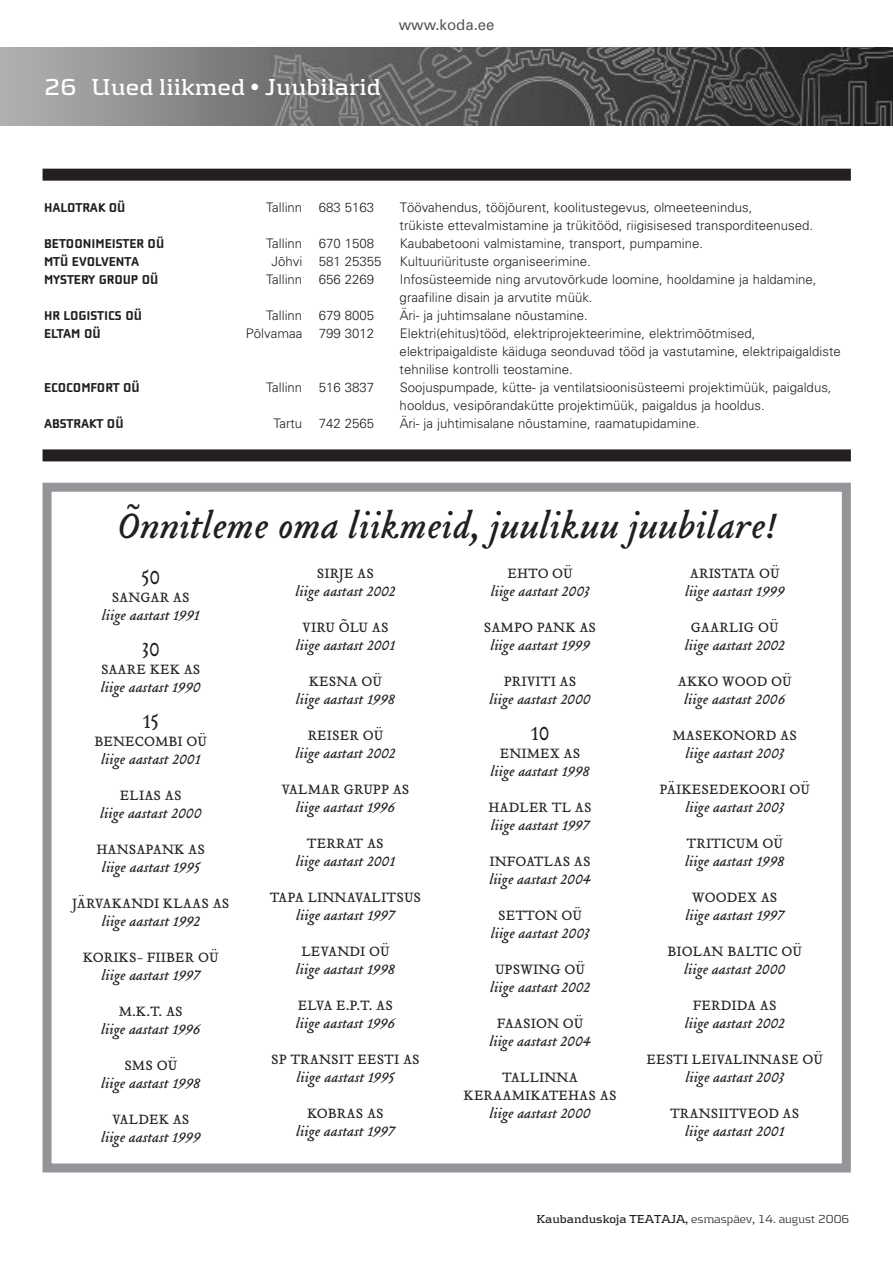
<style>
.page{position:relative;width:893px;height:1262px;background:#fff}
.page>*{position:absolute;margin:0;border:0;box-sizing:border-box;transform-origin:0 0}
.t1{font:italic 39px "Tribute";color:#231f20}
.t2{font:700 24px "Kontrapunkt";color:#fff}
.t3{font:21px "Tribute Roman";color:#231f20}
.t4{font:italic 15px "Tribute";color:#231f20}
.t5{font:15px/18px "Tribute Roman";color:#231f20;text-align:center}
.t6{font:15px "Univers";color:#57585a}
.t7{font:300 13.2px/18px "Univers";color:#231f20}
.t8{font:800 13.2px "Cholla Wide";color:#231f20}
.t9{font:300 12px "Kontrapunkt";color:#231f20}
.s1{font-weight:700}
</style>
<div class="page">
<img style="left:0;top:47px;width:892px;height:79px">
<div style="left:43px;top:483px;width:807px;height:689px;border:9px solid #939598"></div>
<div style="left:43px;top:169px;width:807px;height:12px;background:#231f20"></div>
<div style="left:43px;top:449px;width:807px;height:12px;background:#231f20"></div>
<p class="t6" style="left:399px;top:19px;width:97px">www.koda.ee</p>
<h2 class="t2" style="left:44px;top:79px;width:338px">26 Uued liikmed • Juubilarid</h2>
<p class="t8" style="left:44px;top:203px;width:83px">HALOTRAK OÜ</p>
<p class="t7" style="left:266px;top:199px;width:110px">Tallinn 683 5163</p>
<p class="t7" style="left:399px;top:199px;width:415px">Töövahendus, tööjõurent, koolitustegevus, olmeeteenindus,<br>trükiste ettevalmistamine ja trükitööd, riigisisesed transporditeenused.</p>
<p class="t8" style="left:44px;top:239px;width:122px">BETOONIMEISTER OÜ</p>
<p class="t7" style="left:266px;top:235px;width:110px">Tallinn 670 1508</p>
<p class="t7" style="left:399px;top:235px;width:305px">Kaubabetooni valmistamine, transport, pumpamine.</p>
<p class="t8" style="left:44px;top:257px;width:97px">MTÜ EVOLVENTA</p>
<p class="t7" style="left:271px;top:253px;width:111px">Jõhvi 581 25355</p>
<p class="t7" style="left:399px;top:253px;width:193px">Kultuuriürituste organiseerimine.</p>
<p class="t8" style="left:44px;top:275px;width:116px">MYSTERY GROUP OÜ</p>
<p class="t7" style="left:266px;top:271px;width:110px">Tallinn 656 2269</p>
<p class="t7" style="left:399px;top:271px;width:418px">Infosüsteemide ning arvutovõrkude loomine, hooldamine ja haldamine, graafiline disain ja arvutite müük.</p>
<p class="t8" style="left:44px;top:311px;width:99px">HR LOGISTICS OÜ</p>
<p class="t7" style="left:266px;top:307px;width:110px">Tallinn 679 8005</p>
<p class="t7" style="left:399px;top:307px;width:190px">Äri- ja juhtimsalane nõustamine.</p>
<p class="t8" style="left:44px;top:329px;width:58px">ELTAM OÜ</p>
<p class="t7" style="left:246px;top:325px;width:130px">Põlvamaa 799 3012</p>
<p class="t7" style="left:399px;top:325px;width:442px">Elektri(ehitus)tööd, elektriprojekteerimine, elektrimõõtmised, elektripaigaldiste käiduga seonduvad tööd ja vastutamine, elektripaigaldiste tehnilise kontrolli teostamine.</p>
<p class="t8" style="left:44px;top:383px;width:97px">ECOCOMFORT OÜ</p>
<p class="t7" style="left:266px;top:379px;width:110px">Tallinn 516 3837</p>
<p class="t7" style="left:399px;top:379px;width:433px">Soojuspumpade, kütte- ja ventilatsioonisüsteemi projektimüük, paigaldus, hooldus, vesipõrandakütte projektimüük, paigaldus ja hooldus.</p>
<p class="t8" style="left:44px;top:419px;width:81px">ABSTRAKT OÜ</p>
<p class="t7" style="left:273px;top:415px;width:102px">Tartu 742 2565</p>
<p class="t7" style="left:399px;top:415px;width:302px">Äri- ja juhtimisalane nõustamine, raamatupidamine.</p>
<h1 class="t1" style="left:117px;top:510px;width:661px">Õnnitleme oma liikmeid, juulikuu juubilare!</h1>
<h3 class="t3" style="left:141px;top:569px;width:20px">50</h3>
<p class="t5" style="left:112px;top:590px;width:80px">SANGAR AS</p>
<p class="t4" style="left:102px;top:609px;width:99px">liige aastast 1991</p>
<h3 class="t3" style="left:142px;top:641px;width:20px">30</h3>
<p class="t5" style="left:101px;top:662px;width:101px">SAARE KEK AS</p>
<p class="t4" style="left:101px;top:681px;width:101px">liige aastast 1990</p>
<h3 class="t3" style="left:143px;top:713px;width:18px">15</h3>
<p class="t5" style="left:94px;top:734px;width:114px">BENECOMBI OÜ</p>
<p class="t4" style="left:101px;top:753px;width:101px">liige aastast 2001</p>
<p class="t5" style="left:120px;top:788px;width:63px">ELIAS AS</p>
<p class="t4" style="left:100px;top:807px;width:103px">liige aastast 2000</p>
<p class="t5" style="left:97px;top:842px;width:110px">HANSAPANK AS</p>
<p class="t4" style="left:102px;top:861px;width:99px">liige aastast 1995</p>
<p class="t5" style="left:72px;top:896px;width:159px">JÄRVAKANDI KLAAS AS</p>
<p class="t4" style="left:102px;top:915px;width:100px">liige aastast 1992</p>
<p class="t5" style="left:83px;top:950px;width:137px">KORIKS- FIIBER OÜ</p>
<p class="t4" style="left:101px;top:969px;width:100px">liige aastast 1997</p>
<p class="t5" style="left:119px;top:1004px;width:66px">M.K.T. AS</p>
<p class="t4" style="left:101px;top:1023px;width:101px">liige aastast 1996</p>
<p class="t5" style="left:124px;top:1058px;width:54px">SMS OÜ</p>
<p class="t4" style="left:101px;top:1077px;width:101px">liige aastast 1998</p>
<p class="t5" style="left:112px;top:1112px;width:79px">VALDEK AS</p>
<p class="t4" style="left:101px;top:1131px;width:101px">liige aastast 1999</p>
<p class="t5" style="left:317px;top:566px;width:59px">SIRJE AS</p>
<p class="t4" style="left:295px;top:585px;width:101px">liige aastast 2002</p>
<p class="t5" style="left:302px;top:620px;width:88px">VIRU ÕLU AS</p>
<p class="t4" style="left:296px;top:639px;width:101px">liige aastast 2001</p>
<p class="t5" style="left:309px;top:674px;width:75px">KESNA OÜ</p>
<p class="t4" style="left:296px;top:693px;width:101px">liige aastast 1998</p>
<p class="t5" style="left:308px;top:728px;width:77px">REISER OÜ</p>
<p class="t4" style="left:295px;top:747px;width:101px">liige aastast 2002</p>
<p class="t5" style="left:281px;top:782px;width:130px">VALMAR GRUPP AS</p>
<p class="t4" style="left:296px;top:801px;width:101px">liige aastast 1996</p>
<p class="t5" style="left:307px;top:836px;width:78px">TERRAT AS</p>
<p class="t4" style="left:296px;top:855px;width:101px">liige aastast 2001</p>
<p class="t5" style="left:270px;top:890px;width:153px">TAPA LINNAVALITSUS</p>
<p class="t4" style="left:296px;top:909px;width:100px">liige aastast 1997</p>
<p class="t5" style="left:301px;top:944px;width:90px">LEVANDI OÜ</p>
<p class="t4" style="left:296px;top:963px;width:101px">liige aastast 1998</p>
<p class="t5" style="left:298px;top:998px;width:97px">ELVA E.P.T. AS</p>
<p class="t4" style="left:296px;top:1017px;width:101px">liige aastast 1996</p>
<p class="t5" style="left:271px;top:1052px;width:150px">SP TRANSIT EESTI AS</p>
<p class="t4" style="left:296px;top:1071px;width:99px">liige aastast 1995</p>
<p class="t5" style="left:307px;top:1106px;width:78px">KOBRAS AS</p>
<p class="t4" style="left:296px;top:1125px;width:100px">liige aastast 1997</p>
<p class="t5" style="left:507px;top:566px;width:67px">EHTO OÜ</p>
<p class="t4" style="left:490px;top:585px;width:100px">liige aastast 2003</p>
<p class="t5" style="left:484px;top:620px;width:114px">SAMPO PANK AS</p>
<p class="t4" style="left:490px;top:639px;width:101px">liige aastast 1999</p>
<p class="t5" style="left:504px;top:674px;width:74px">PRIVITI AS</p>
<p class="t4" style="left:489px;top:693px;width:103px">liige aastast 2000</p>
<h3 class="t3" style="left:530px;top:725px;width:20px">10</h3>
<p class="t5" style="left:500px;top:746px;width:82px">ENIMEX AS</p>
<p class="t4" style="left:490px;top:765px;width:101px">liige aastast 1998</p>
<p class="t5" style="left:488px;top:800px;width:105px">HADLER TL AS</p>
<p class="t4" style="left:491px;top:819px;width:100px">liige aastast 1997</p>
<p class="t5" style="left:489px;top:854px;width:103px">INFOATLAS AS</p>
<p class="t4" style="left:489px;top:873px;width:103px">liige aastast 2004</p>
<p class="t5" style="left:498px;top:908px;width:85px">SETTON OÜ</p>
<p class="t4" style="left:490px;top:927px;width:100px">liige aastast 2003</p>
<p class="t5" style="left:495px;top:962px;width:92px">UPSWING OÜ</p>
<p class="t4" style="left:490px;top:981px;width:101px">liige aastast 2002</p>
<p class="t5" style="left:497px;top:1016px;width:88px">FAASION OÜ</p>
<p class="t4" style="left:489px;top:1035px;width:103px">liige aastast 2004</p>
<p class="t5" style="left:463px;top:1070px;width:154px">TALLINNA<br>KERAAMIKATEHAS AS</p>
<p class="t4" style="left:489px;top:1107px;width:103px">liige aastast 2000</p>
<p class="t5" style="left:689px;top:566px;width:91px">ARISTATA OÜ</p>
<p class="t4" style="left:685px;top:585px;width:101px">liige aastast 1999</p>
<p class="t5" style="left:691px;top:620px;width:89px">GAARLIG OÜ</p>
<p class="t4" style="left:684px;top:639px;width:101px">liige aastast 2002</p>
<p class="t5" style="left:678px;top:674px;width:115px">AKKO WOOD OÜ</p>
<p class="t4" style="left:684px;top:693px;width:103px">liige aastast 2006</p>
<p class="t5" style="left:672px;top:728px;width:126px">MASEKONORD AS</p>
<p class="t4" style="left:685px;top:747px;width:100px">liige aastast 2003</p>
<p class="t5" style="left:659px;top:782px;width:152px">PÄIKESEDEKOORI OÜ</p>
<p class="t4" style="left:685px;top:801px;width:100px">liige aastast 2003</p>
<p class="t5" style="left:686px;top:836px;width:98px">TRITICUM OÜ</p>
<p class="t4" style="left:685px;top:855px;width:101px">liige aastast 1998</p>
<p class="t5" style="left:692px;top:890px;width:87px">WOODEX AS</p>
<p class="t4" style="left:685px;top:909px;width:100px">liige aastast 1997</p>
<p class="t5" style="left:667px;top:944px;width:136px">BIOLAN BALTIC OÜ</p>
<p class="t4" style="left:684px;top:963px;width:103px">liige aastast 2000</p>
<p class="t5" style="left:692px;top:998px;width:85px">FERDIDA AS</p>
<p class="t4" style="left:684px;top:1017px;width:101px">liige aastast 2002</p>
<p class="t5" style="left:646px;top:1052px;width:178px">EESTI LEIVALINNASE OÜ</p>
<p class="t4" style="left:685px;top:1071px;width:100px">liige aastast 2003</p>
<p class="t5" style="left:670px;top:1106px;width:131px">TRANSIITVEOD AS</p>
<p class="t4" style="left:685px;top:1125px;width:101px">liige aastast 2001</p>
<p class="t9" style="left:536px;top:1215px;width:314px"><span class="s1">Kaubanduskoja TEATAJA,</span> esmaspäev, 14. august 2006</p>
</div>
